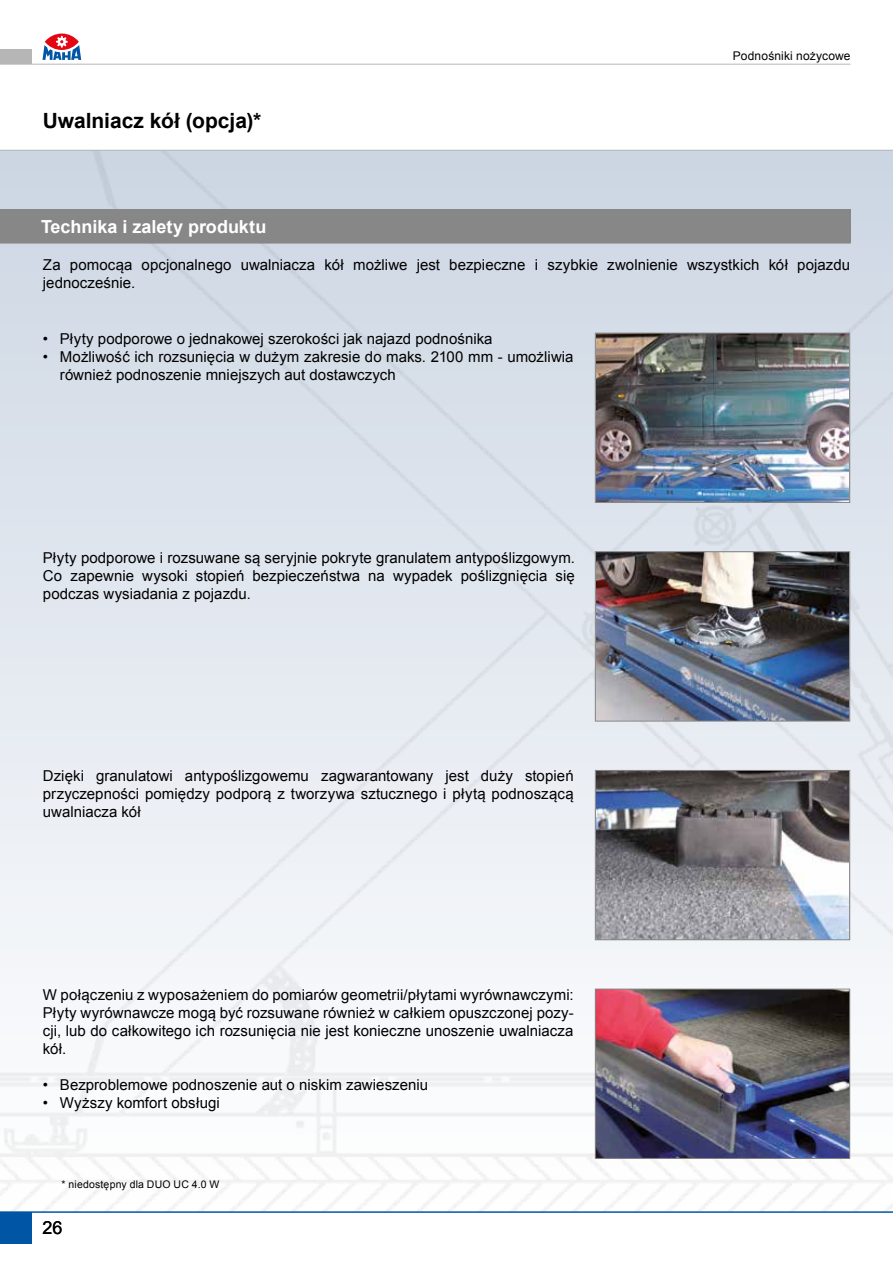
<style>
.page{position:relative;width:893px;height:1263px;background:#fff}
.page>*{position:absolute;margin:0;border:0;box-sizing:border-box;transform-origin:0 0}
.t1{font:700 21px "Arial";color:#000}
.t2{font:700 18px "Arial";color:#fff}
.t3{font:18px "Arial";color:#000}
.t4{font:15px/18px "Arial";letter-spacing:.005em;color:#000;text-align:justify}
.t5{font:12px "Arial";letter-spacing:.01em;color:#000}
.t6{font:10.5px "Arial";letter-spacing:.015em;color:#000}
</style>
<div class="page">
<img style="left:0;top:151px;width:893px;height:1061px">
<hr style="left:0;top:64px;width:850px;height:1px;background:#b7b6b6">
<div style="left:0;top:49px;width:31px;height:15px;background:#b7b6b6"></div>
<div style="left:0;top:1212px;width:31px;height:31px;background:#0056a4"></div>
<hr style="left:0;top:150px;width:893px;height:1px;background:#b7b6b6">
<hr style="left:0;top:1212px;width:893px;height:1px;background:#0056a4">
<div style="left:0;top:209px;width:850px;height:34px;background:#878787"></div>
<img style="left:597px;top:991px;width:251px;height:166px">
<div style="left:595px;top:989px;width:255px;height:170px;border:1px solid #878787"></div>
<img style="left:597px;top:335px;width:251px;height:166px">
<div style="left:595px;top:333px;width:255px;height:170px;border:1px solid #878787"></div>
<img style="left:597px;top:553px;width:251px;height:166px">
<div style="left:595px;top:551px;width:255px;height:170px;border:1px solid #878787"></div>
<img style="left:597px;top:772px;width:251px;height:166px">
<div style="left:595px;top:770px;width:255px;height:170px;border:1px solid #878787"></div>
<svg style="left:45px;top:34px;width:34px;height:16px"></svg>
<svg style="left:43px;top:36px;width:38px;height:24px"></svg>
<h1 class="t1" style="left:43px;top:106px;width:220px">Uwalniacz kół (opcja)*</h1>
<p class="t2" style="left:41px;top:215px;width:227px">Technika i zalety produktu</p>
<p class="t5" style="left:733px;top:48px;width:119px">Podnośniki nożycowe</p>
<p class="t4" style="left:43px;top:256px;width:809px">Za pomocąa opcjonalnego uwalniacza kół możliwe jest bezpieczne i szybkie zwolnienie wszystkich kół pojazdu jednocześnie.</p>
<p class="t4" style="left:43px;top:330px;width:451px">• Płyty podporowe o jednakowej szerokości jak najazd podnośnika</p>
<p class="t4" style="left:60px;top:348px;width:515px;text-indent:-17px">• Możliwość ich rozsunięcia w dużym zakresie do maks. 2100 mm - umożliwia również podnoszenie mniejszych aut dostawczych</p>
<p class="t4" style="left:43px;top:549px;width:534px">Płyty podporowe i rozsuwane są seryjnie pokryte granulatem antypoślizgowym.<br>Co zapewnie wysoki stopień bezpieczeństwa na wypadek poślizgnięcia się podczas wysiadania z pojazdu.</p>
<p class="t4" style="left:43px;top:767px;width:532px">Dzięki granulatowi antypoślizgowemu zagwarantowany jest duży stopień przyczepności pomiędzy podporą z tworzywa sztucznego i płytą podnoszącą uwalniacza kół</p>
<p class="t4" style="left:43px;top:985px;width:532px">W połączeniu z wyposażeniem do pomiarów geometrii/płytami wyrównawczymi:<br>Płyty wyrównawcze mogą być rozsuwane również w całkiem opuszczonej pozy&shy;cji, lub do całkowitego ich rozsunięcia nie jest konieczne unoszenie uwalniacza kół.</p>
<p class="t4" style="left:43px;top:1075px;width:387px">• Bezproblemowe podnoszenie aut o niskim zawieszeniu</p>
<p class="t4" style="left:43px;top:1093px;width:178px">• Wyższy komfort obsługi</p>
<p class="t6" style="left:62px;top:1177px;width:159px">* niedostępny dla DUO UC 4.0 W</p>
<p class="t3" style="left:42px;top:1215px;width:22px">26</p>
</div>
